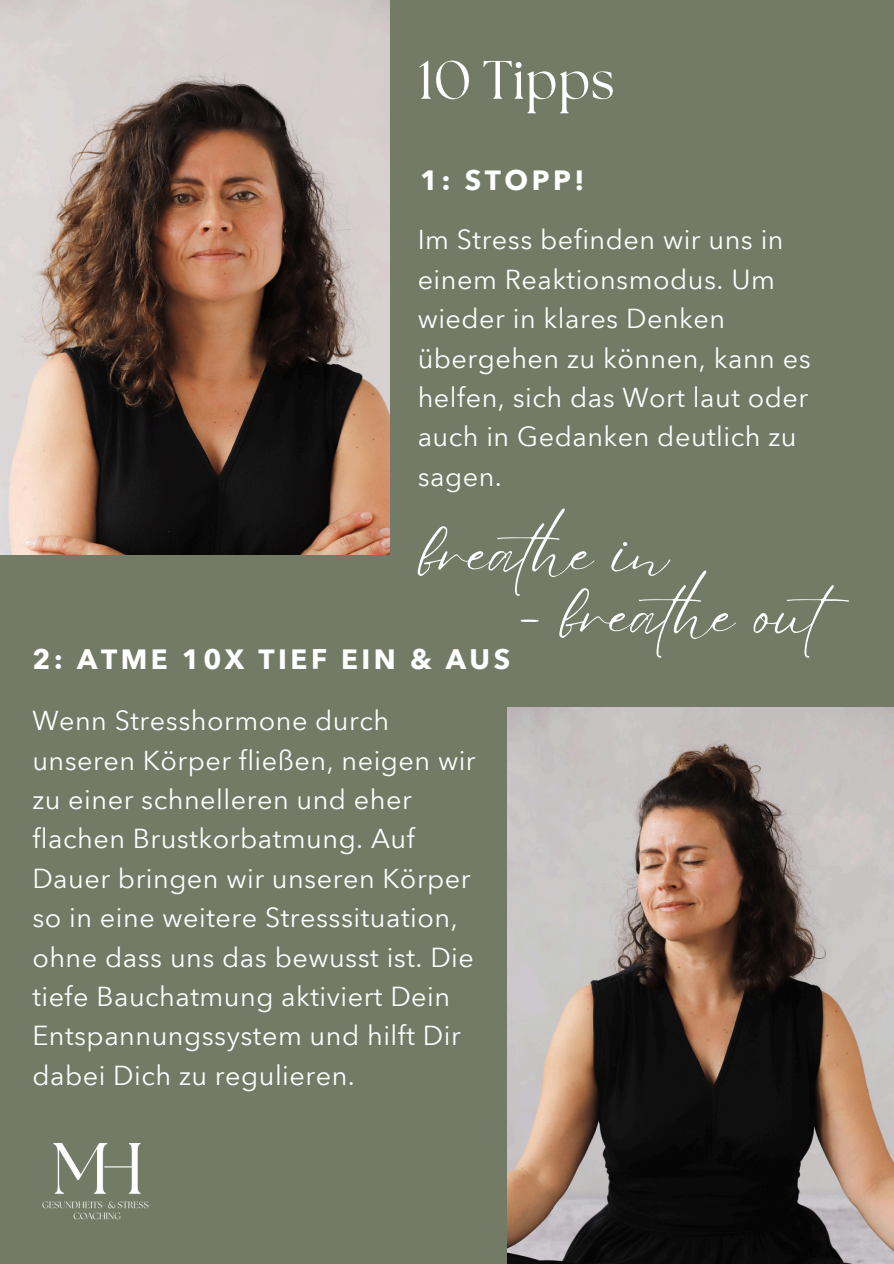
<style>
.page{position:relative;width:894px;height:1264px;background:#fff}
.page>*{position:absolute;margin:0;border:0;box-sizing:border-box;transform-origin:0 0}
.t1{font:64.8px "Eyesome Script";color:#fff}
.t2{font:53.85px "The Seasons";letter-spacing:.005em;color:#fff}
.t3{font:700 27.9px "Avenir Next Arabic";letter-spacing:.125em;color:#fff}
.t4{font:27px/39.5px "Avenir Next Arabic";letter-spacing:.02em;color:#fff}
</style>
<div class="page">
<div style="left:0;top:0;width:893px;height:1263px;background:#737a65"></div>
<img style="left:0;top:0;width:389px;height:555px">
<img style="left:507px;top:707px;width:386px;height:556px">
<img style="left:43px;top:1143px;width:108px;height:77px">
<p class="t2" style="left:417px;top:56px;width:198px">10 Tipps</p>
<h1 class="t3" style="left:420px;top:164px;width:166px">1: STOPP!</h1>
<h3 class="t4" style="left:417px;top:220px;width:394px">Im Stress befinden wir uns in einem Reaktionsmodus. Um wieder in klares Denken übergehen zu können, kann es helfen, sich das Wort laut oder auch in Gedanken deutlich zu sagen.</h3>
<h2 class="t1" style="left:420px;top:510px;width:250px">breathe in</h2>
<h2 class="t1" style="left:517px;top:572px;width:358px">- breathe out</h2>
<p class="t3" style="left:32px;top:643px;width:479px">2: ATME 10X TIEF EIN &amp; AUS</p>
<p class="t4" style="left:32px;top:701px;width:444px">Wenn Stresshormone durch unseren Körper fließen, neigen wir zu einer schnelleren und eher flachen Brustkorbatmung. Auf<br>Dauer bringen wir unseren Körper so in eine weitere Stresssituation, ohne dass uns das bewusst ist. Die tiefe Bauchatmung aktiviert Dein<br>Entspannungssystem und hilft Dir dabei Dich zu regulieren.</p>
</div>
